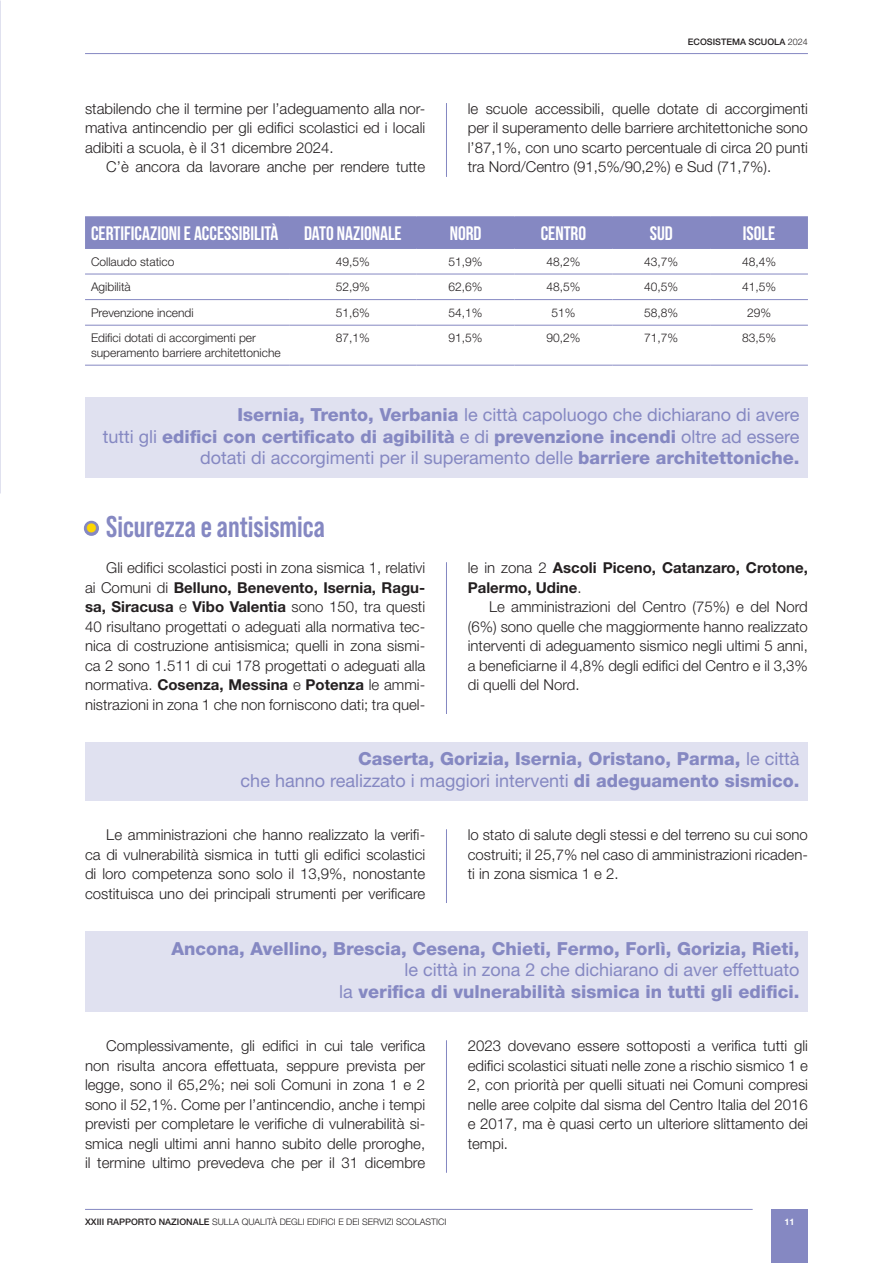
<style>
.page{position:relative;width:893px;height:1263px;background:#fff}
.page>*{position:absolute;margin:0;border:0;box-sizing:border-box;transform-origin:0 0}
.t1{font:700 30px "Bebas Neue Pro";color:#8588c2}
.t2{font:700 19.5px "Bebas Neue";color:#fff}
._02_testo_info{font:800 18px/21.6px "Helvetica Neue LT Std";color:#8588c2;text-align:right}
._02_testo_info-2{font:18px/21.6px "Helvetica Neue LT Std";color:#8588c2;text-align:right}
.TESTO{font:300 15px/19.5px "Helvetica Neue LT Std";color:#231f20;text-align:justify}
.TESTO-2{font:700 15px/19.5px "Helvetica Neue LT Std";color:#231f20}
.TAB_testo{font:300 12px/14.4px "Helvetica Neue LT Std";color:#231f20}
.t3{font:300 9px "Helvetica Neue LT Std";color:#231f20}
.t4{font:500 9px "Helvetica Neue LT Std";color:#231f20}
.t5{font:700 9px "Helvetica Neue LT Std";color:#fff}
.s1{font-weight:300}
.s2{font-weight:800}
.s3{font-family:"Helvetica Neue LT Std";font-weight:900;font-size:25.5px}
.s4{font-weight:700}
.s5{font-weight:400}
.s6{font-weight:500}
</style>
<div class="page">
<svg style="left:0;top:381px;width:1px;height:90px"></svg>
<hr style="left:85px;top:1209px;width:668px;height:1px;background:#8588c2">
<div style="left:771px;top:1209px;width:37px;height:54px;background:#8588c2"></div>
<hr style="left:85px;top:53px;width:723px;height:1px;background:#8588c2">
<div style="left:85px;top:217px;width:723px;height:31px;background:#8588c2"></div>
<hr style="left:85px;top:216px;width:204px;height:1px;background:#8588c2">
<hr style="left:289px;top:216px;width:128px;height:1px;background:#8588c2">
<hr style="left:417px;top:216px;width:97px;height:1px;background:#8588c2">
<hr style="left:514px;top:216px;width:98px;height:1px;background:#8588c2">
<hr style="left:612px;top:216px;width:98px;height:1px;background:#8588c2">
<hr style="left:710px;top:216px;width:98px;height:1px;background:#8588c2">
<hr style="left:85px;top:248px;width:204px;height:1px;background:#8588c2">
<hr style="left:85px;top:274px;width:204px;height:1px;background:#8588c2">
<hr style="left:85px;top:299px;width:204px;height:1px;background:#8588c2">
<hr style="left:85px;top:325px;width:204px;height:1px;background:#8588c2">
<hr style="left:85px;top:365px;width:204px;height:1px;background:#8588c2">
<hr style="left:289px;top:248px;width:128px;height:1px;background:#8588c2">
<hr style="left:289px;top:274px;width:128px;height:1px;background:#8588c2">
<hr style="left:289px;top:299px;width:128px;height:1px;background:#8588c2">
<hr style="left:289px;top:325px;width:128px;height:1px;background:#8588c2">
<hr style="left:289px;top:365px;width:128px;height:1px;background:#8588c2">
<hr style="left:417px;top:248px;width:97px;height:1px;background:#8588c2">
<hr style="left:514px;top:248px;width:98px;height:1px;background:#8588c2">
<hr style="left:612px;top:248px;width:98px;height:1px;background:#8588c2">
<hr style="left:417px;top:274px;width:97px;height:1px;background:#8588c2">
<hr style="left:514px;top:274px;width:98px;height:1px;background:#8588c2">
<hr style="left:612px;top:274px;width:98px;height:1px;background:#8588c2">
<hr style="left:417px;top:299px;width:97px;height:1px;background:#8588c2">
<hr style="left:514px;top:299px;width:98px;height:1px;background:#8588c2">
<hr style="left:612px;top:299px;width:98px;height:1px;background:#8588c2">
<hr style="left:417px;top:325px;width:97px;height:1px;background:#8588c2">
<hr style="left:514px;top:325px;width:98px;height:1px;background:#8588c2">
<hr style="left:612px;top:325px;width:98px;height:1px;background:#8588c2">
<hr style="left:417px;top:365px;width:97px;height:1px;background:#8588c2">
<hr style="left:514px;top:365px;width:98px;height:1px;background:#8588c2">
<hr style="left:612px;top:365px;width:98px;height:1px;background:#8588c2">
<hr style="left:710px;top:248px;width:98px;height:1px;background:#8588c2">
<hr style="left:710px;top:274px;width:98px;height:1px;background:#8588c2">
<hr style="left:710px;top:299px;width:98px;height:1px;background:#8588c2">
<hr style="left:710px;top:325px;width:98px;height:1px;background:#8588c2">
<hr style="left:710px;top:365px;width:98px;height:1px;background:#8588c2">
<div style="left:85px;top:397px;width:723px;height:81px;background:#e0e1f0"></div>
<hr style="left:446px;top:562px;width:1px;height:152px;background:#8588c2">
<div style="left:85px;top:742px;width:723px;height:59px;background:#e0e1f0"></div>
<hr style="left:446px;top:829px;width:1px;height:74px;background:#8588c2">
<div style="left:85px;top:931px;width:723px;height:81px;background:#e0e1f0"></div>
<hr style="left:446px;top:1040px;width:1px;height:132px;background:#8588c2">
<hr style="left:446px;top:103px;width:1px;height:74px;background:#8588c2">
<p class="TESTO" style="left:85px;top:99px;width:342px">stabilendo che il termine per l’adeguamento alla nor&shy;mativa antincendio per gli edifici scolastici ed i locali adibiti a scuola, è il 31 dicembre 2024.</p>
<p class="TESTO" style="left:106px;top:157px;width:320px">C’è ancora da lavorare anche per rendere tutte</p>
<p class="t4" style="left:688px;top:36px;width:122px">ECOSISTEMA SCUOLA <span class="s1">2024</span></p>
<p class="TESTO" style="left:468px;top:99px;width:342px">le scuole accessibili, quelle dotate di accorgimenti per il superamento delle barriere architettoniche sono l’87,1%, con uno scarto percentuale di circa 20 punti tra Nord/Centro (91,5%/90,2%) e Sud (71,7%).</p>
<p class="t2" style="left:91px;top:222px;width:189px">CERTIFICAZIONI E ACCESSIBILITÀ</p>
<p class="t2" style="left:304px;top:222px;width:99px">DATO NAZIONALE</p>
<p class="t2" style="left:450px;top:222px;width:33px">NORD</p>
<p class="t2" style="left:541px;top:222px;width:47px">CENTRO</p>
<p class="t2" style="left:650px;top:222px;width:25px">SUD</p>
<p class="t2" style="left:743px;top:222px;width:34px">ISOLE</p>
<p class="TAB_testo" style="left:91px;top:254px;width:85px">Collaudo statico</p>
<p class="TAB_testo" style="left:336px;top:254px;width:36px">49,5%</p>
<p class="TAB_testo" style="left:449px;top:254px;width:36px">51,9%</p>
<p class="TAB_testo" style="left:546px;top:254px;width:36px">48,2%</p>
<p class="TAB_testo" style="left:644px;top:254px;width:36px">43,7%</p>
<p class="TAB_testo" style="left:742px;top:254px;width:36px">48,4%</p>
<p class="TAB_testo" style="left:91px;top:279px;width:41px">Agibilità</p>
<p class="TAB_testo" style="left:336px;top:279px;width:36px">52,9%</p>
<p class="TAB_testo" style="left:449px;top:279px;width:36px">62,6%</p>
<p class="TAB_testo" style="left:546px;top:279px;width:36px">48,5%</p>
<p class="TAB_testo" style="left:644px;top:279px;width:36px">40,5%</p>
<p class="TAB_testo" style="left:742px;top:279px;width:36px">41,5%</p>
<p class="TAB_testo" style="left:91px;top:305px;width:104px">Prevenzione incendi</p>
<p class="TAB_testo" style="left:336px;top:305px;width:36px">51,6%</p>
<p class="TAB_testo" style="left:449px;top:305px;width:36px">54,1%</p>
<p class="TAB_testo" style="left:551px;top:305px;width:26px">51%</p>
<p class="TAB_testo" style="left:644px;top:305px;width:36px">58,8%</p>
<p class="TAB_testo" style="left:747px;top:305px;width:26px">29%</p>
<p class="TAB_testo" style="left:91px;top:330px;width:191px">Edifici dotati di accorgimenti per superamento barriere architettoniche</p>
<p class="TAB_testo" style="left:336px;top:330px;width:36px">87,1%</p>
<p class="TAB_testo" style="left:449px;top:330px;width:36px">91,5%</p>
<p class="TAB_testo" style="left:546px;top:330px;width:36px">90,2%</p>
<p class="TAB_testo" style="left:644px;top:330px;width:36px">71,7%</p>
<p class="TAB_testo" style="left:742px;top:330px;width:36px">83,5%</p>
<p class="_02_testo_info-2" style="left:103px;top:403px;width:698px"><span class="s2">Isernia, Trento, Verbania</span> le città capoluogo che dichiarano di avere<br>tutti gli <span class="s2">edifici con certificato di agibilità</span> e di <span class="s2">prevenzione incendi</span> oltre ad essere dotati di accorgimenti per il superamento delle <span class="s2">barriere architettoniche.</span></p>
<p class="t1" style="left:85px;top:509px;width:241px"><span class="s3">•</span> Sicurezza e antisismica</p>
<p class="TESTO" style="left:85px;top:558px;width:342px;text-indent:21px">Gli edifici scolastici posti in zona sismica 1, relativi ai Comuni di <span class="s4">Belluno, Benevento, Isernia, Ragu&shy;sa, Siracusa</span> e <span class="s4">Vibo Valentia</span> sono 150, tra questi 40 risultano progettati o adeguati alla normativa tec&shy;nica di costruzione antisismica; quelli in zona sismi&shy;ca 2 sono 1.511 di cui 178 progettati o adeguati alla normativa. <span class="s4">Cosenza, Messina</span> e <span class="s4">Potenza</span> le ammi&shy;nistrazioni in zona 1 che non forniscono dati; tra quel-</p>
<p class="TESTO-2" style="left:468px;top:558px;width:342px"><span class="s1">le in zona 2</span> Ascoli Piceno, Catanzaro, Crotone,<br>Palermo, Udine<span class="s1">.</span></p>
<p class="TESTO" style="left:468px;top:597px;width:342px;text-indent:21px">Le amministrazioni del Centro (75%) e del Nord (6%) sono quelle che maggiormente hanno realizzato interventi di adeguamento sismico negli ultimi 5 anni, a beneficiarne il 4,8% degli edifici del Centro e il 3,3% di quelli del Nord.</p>
<p class="_02_testo_info" style="left:241px;top:748px;width:560px">Caserta, Gorizia, Isernia, Oristano, Parma, <span class="s5">le città<br>che hanno realizzato i maggiori interventi</span> di adeguamento sismico.</p>
<p class="TESTO" style="left:85px;top:825px;width:342px;text-indent:21px">Le amministrazioni che hanno realizzato la verifi&shy;ca di vulnerabilità sismica in tutti gli edifici scolastici di loro competenza sono solo il 13,9%, nonostante costituisca uno dei principali strumenti per verificare</p>
<p class="TESTO" style="left:468px;top:825px;width:342px">lo stato di salute degli stessi e del terreno su cui sono costruiti; il 25,7% nel caso di amministrazioni ricaden&shy;ti in zona sismica 1 e 2.</p>
<p class="_02_testo_info" style="left:171px;top:937px;width:629px">Ancona, Avellino, Brescia, Cesena, Chieti, Fermo, Forlì, Gorizia, Rieti, <span class="s5">le città in zona 2 che dichiarano di aver effettuato<br>la</span> verifica di vulnerabilità sismica in tutti gli edifici.</p>
<p class="TESTO" style="left:85px;top:1036px;width:342px;text-indent:21px">Complessivamente, gli edifici in cui tale verifica non risulta ancora effettuata, seppure prevista per legge, sono il 65,2%; nei soli Comuni in zona 1 e 2 sono il 52,1%. Come per l’antincendio, anche i tempi previsti per completare le verifiche di vulnerabilità si&shy;smica negli ultimi anni hanno subito delle proroghe, il termine ultimo prevedeva che per il 31 dicembre</p>
<p class="TESTO" style="left:468px;top:1036px;width:342px">2023 dovevano essere sottoposti a verifica tutti gli edifici scolastici situati nelle zone a rischio sismico 1 e 2, con priorità per quelli situati nei Comuni compresi nelle aree colpite dal sisma del Centro Italia del 2016 e 2017, ma è quasi certo un ulteriore slittamento dei tempi.</p>
<p class="t3" style="left:85px;top:1216px;width:363px"><span class="s6">XXIII RAPPORTO NAZIONALE</span> SULLA QUALITÀ DEGLI EDIFICI E DEI SERVIZI SCOLASTICI</p>
<p class="t5" style="left:784px;top:1216px;width:12px">11</p>
</div>
